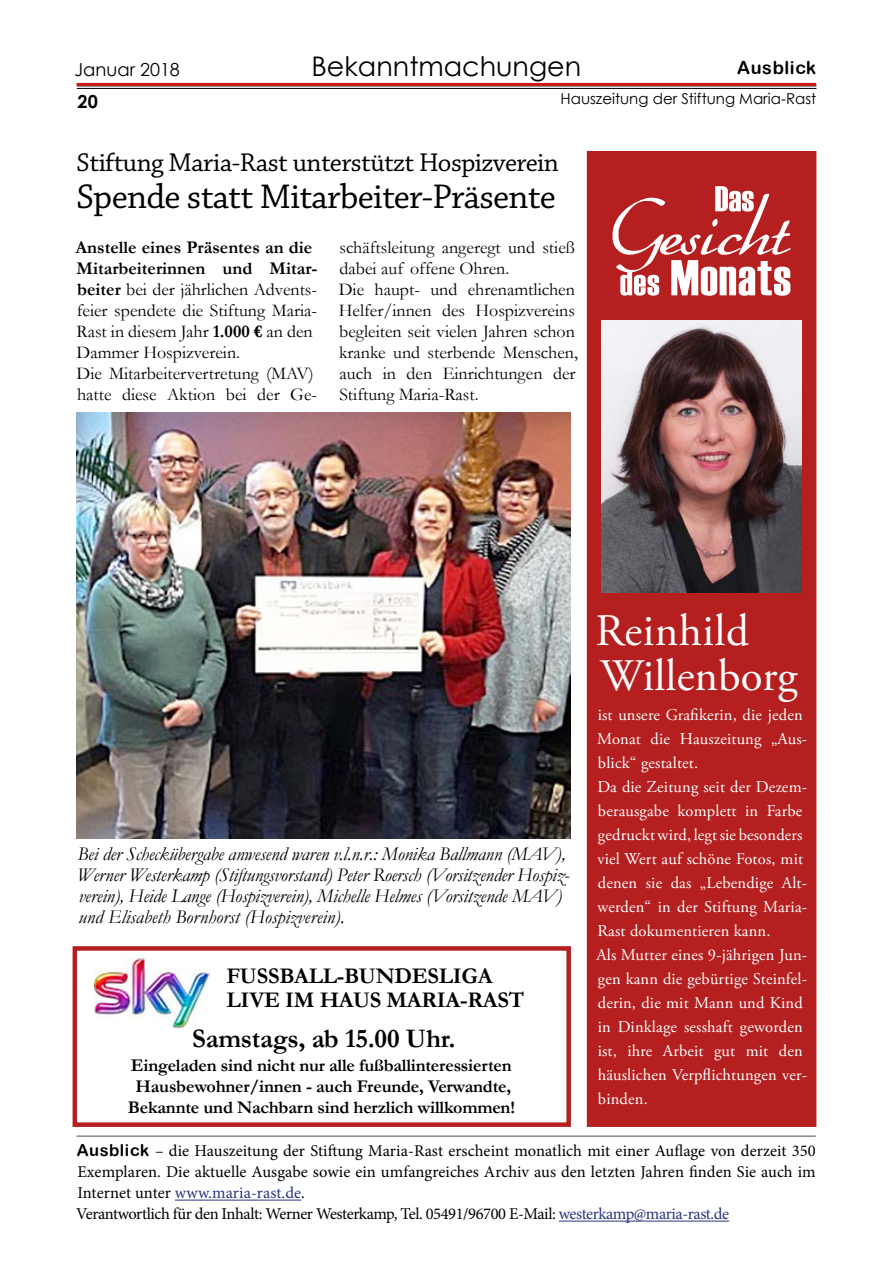
<style>
.page{position:relative;width:893px;height:1263px;background:#fff}
.page>*{position:absolute;margin:0;border:0;box-sizing:border-box;transform-origin:0 0}
.t1{font:45px/45px "Adobe Garamond Pro";color:#fff}
.t2{font:36px "Chaparral Pro";letter-spacing:-.02em;color:#000}
.t3{font:27px "Chaparral Pro";letter-spacing:-.02em;color:#000}
.t4{font:700 27px "Garamond";letter-spacing:-.01em;color:#000}
.t5{font:27px "Century Gothic";color:#000}
.t6{font:700 22.5px/24px "Garamond";letter-spacing:-.01em;color:#000}
.t7{font:italic 19.5px/21px "Garamond";letter-spacing:-.01em;color:#000}
.t8{font:18px/21px "Garamond";color:#000}
.t9{font:700 18px/21px "Garamond";letter-spacing:-.01em;color:#000;text-align:center}
.t10{font:18px "Century Gothic";color:#000}
.t11{font:18px "Arial Rounded MT Bold";letter-spacing:.035em;color:#000}
.t12{font:700 18px "Century Gothic";color:#000}
.t13{font:16.5px/24px "Adobe Garamond Pro";letter-spacing:.01em;color:#fff}
.t14{font:16.5px/21px "Minion Pro";color:#000}
.t15{font:15px "Century Gothic";color:#000}
.s1{font-weight:700}
.s2{font-family:"Arial Rounded MT Bold"}
.s3{color:#283583}
</style>
<div class="page">
<hr style="left:77px;top:86px;width:739px;height:1px;background:#000">
<hr style="left:77px;top:88px;width:739px;height:1px;background:#000">
<hr style="left:77px;top:83px;width:739px;height:3px;background:#cd171a">
<hr style="left:77px;top:1135px;width:739px;height:2px;background:#878787">
<hr style="left:175px;top:1200px;width:126px;height:1px;background:#283583">
<hr style="left:559px;top:1221px;width:170px;height:1px;background:#283583">
<div style="left:587px;top:151px;width:229px;height:976px;background:#b51f1f"></div>
<img style="left:602px;top:321px;width:199px;height:272px">
<svg style="left:613px;top:186px;width:177px;height:110px"></svg>
<img style="left:77px;top:412px;width:494px;height:427px">
<div style="left:73px;top:946px;width:498px;height:181px;border:4px solid #b51f1f"></div>
<img style="left:95px;top:958px;width:115px;height:70px">
<p class="t10" style="left:74px;top:56px;width:107px">Januar 2018</p>
<p class="t12" style="left:78px;top:88px;width:22px">20</p>
<h3 class="t5" style="left:311px;top:47px;width:271px">Bekanntmachungen</h3>
<p class="t11" style="left:737px;top:57px;width:81px">Ausblick</p>
<p class="t15" style="left:561px;top:88px;width:257px">Hauszeitung der Stiftung Maria-Rast</p>
<h3 class="t3" style="left:77px;top:147px;width:484px">Stiftung Maria-Rast unterstützt Hospizverein</h3>
<h2 class="t2" style="left:77px;top:177px;width:481px">Spende statt Mitarbeiter-Präsente</h2>
<p class="t8" style="left:75px;top:237px;width:243px"><span class="s1">Anstelle eines Präsentes an die<br>Mitarbeiterinnen und Mitar&shy;beiter</span> bei der jährlichen Advents&shy;feier spendete die Stiftung Maria-<br>Rast in diesem Jahr <span class="s1">1.000 €</span> an den<br>Dammer Hospizverein.<br>Die Mitarbeitervertretung (MAV) hatte diese Aktion bei der Ge-</p>
<p class="t8" style="left:339px;top:237px;width:241px">schäftsleitung angeregt und stieß dabei auf offene Ohren.<br>Die haupt- und ehrenamtlichen<br>Helfer/innen des Hospizvereins begleiten seit vielen Jahren schon kranke und sterbende Menschen, auch in den Einrichtungen der<br>Stiftung Maria-Rast.</p>
<p class="t7" style="left:77px;top:843px;width:494px">Bei der Scheckübergabe anwesend waren v.l.n.r.: Monika Ballmann (MAV), Werner Westerkamp (Stiftungsvorstand) Peter Roersch (Vorsitzender Hospiz&shy;verein), Heide Lange (Hospizverein), Michelle Helmes (Vorsitzende MAV) und Elisabeth Bornhorst (Hospizverein).</p>
<p class="t6" style="left:226px;top:964px;width:299px">FUSSBALL-BUNDESLIGA<br>LIVE IM HAUS MARIA-RAST</p>
<h3 class="t4" style="left:192px;top:1020px;width:265px">Samstags, ab 15.00 Uhr.</h3>
<p class="t9" style="left:128px;top:1055px;width:389px">Eingeladen sind nicht nur alle fußballinteressierten<br>Hausbewohner/innen - auch Freunde, Verwandte,<br>Bekannte und Nachbarn sind herzlich willkommen!</p>
<h1 class="t1" style="left:595px;top:609px;width:204px">Reinhild<br>Willenborg</h1>
<p class="t13" style="left:596px;top:703px;width:212px">ist unsere Grafikerin, die jeden<br>Monat die Hauszeitung „Aus&shy;blick“ gestaltet.<br>Da die Zeitung seit der Dezem&shy;berausgabe komplett in Farbe gedruckt wird, legt sie besonders viel Wert auf schöne Fotos, mit denen sie das „Lebendige Alt&shy;werden“ in der Stiftung Maria-<br>Rast dokumentieren kann.<br>Als Mutter eines 9-jährigen Jun&shy;gen kann die gebürtige Steinfel&shy;derin, die mit Mann und Kind in Dinklage sesshaft geworden ist, ihre Arbeit gut mit den häuslichen Verpflichtungen ver&shy;binden.</p>
<p class="t14" style="left:76px;top:1141px;width:741px"><span class="s2">Ausblick</span> – die Hauszeitung der Stiftung Maria-Rast erscheint monatlich mit einer Auflage von derzeit 350<br>Exemplaren. Die aktuelle Ausgabe sowie ein umfangreiches Archiv aus den letzten Jahren finden Sie auch im Internet unter <span class="s3">www.maria-rast.de</span>.<br>Verantwortlich für den Inhalt: Werner Westerkamp, Tel. 05491/96700 E-Mail: <span class="s3">westerkamp@maria-rast.de</span></p>
</div>
